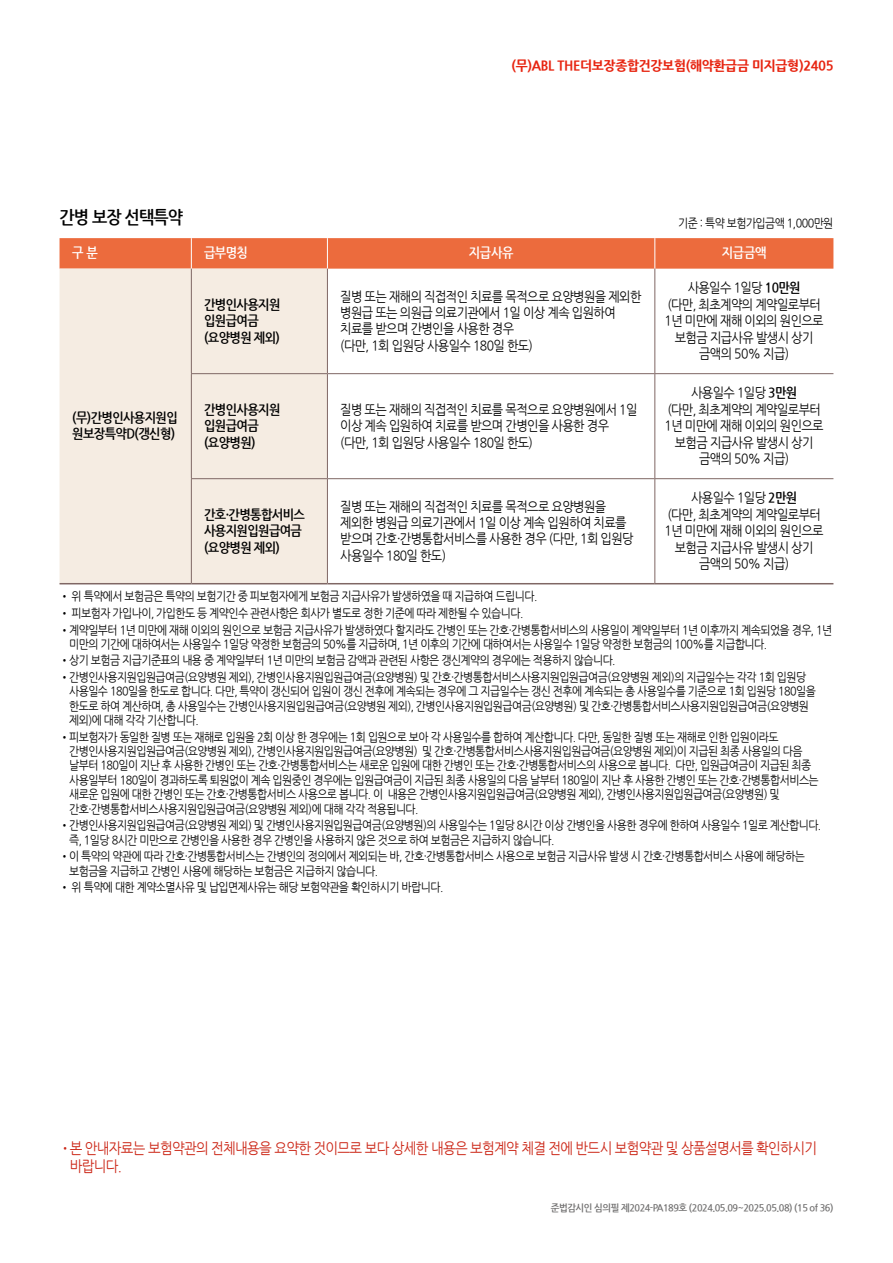
<style>
.page{position:relative;width:893px;height:1263px;background:#fff}
.page>*{position:absolute;margin:0;border:0;box-sizing:border-box;transform-origin:0 0}
.t1{font:700 18px "Nanum Gothic";letter-spacing:-.05em;color:#000;scale:.9 1}
.t2{font:15px/18px "Nanum Gothic";letter-spacing:-.05em;color:#cb2414;scale:.9 1}
.t3{font:13.5px/16.5px "Nanum Gothic";letter-spacing:-.05em;color:#000;scale:.9 1}
.t4{font:700 13.5px/16.5px "Nanum Gothic";letter-spacing:-.05em;color:#000;scale:.9 1}
.t5{font:800 13.5px "Nanum Gothic";letter-spacing:-.025em;color:#e72410;scale:.95 1}
.t6{font:700 13.5px "Nanum Gothic";letter-spacing:-.02em;color:#fff;scale:.9 1}
.t7{font:12px/14.4px "Nanum Gothic";letter-spacing:-.05em;color:#000;scale:.9 1}
.t8{font:700 9.75px "Nanum Gothic";letter-spacing:-.05em;color:#727171;scale:.95 1}
.s1{font-weight:700}
.s2{font-size:12px}
</style>
<div class="page">
<svg style="left:60px;top:238px;width:773px;height:31px;background:#ec6d40"></svg>
<div style="left:60px;top:269px;width:267px;height:314px;background:#f5ece2"></div>
<hr style="left:191px;top:238px;width:1px;height:31px;background:#fff">
<hr style="left:327px;top:238px;width:1px;height:31px;background:#fff">
<hr style="left:654px;top:238px;width:1px;height:31px;background:#fff">
<hr style="left:191px;top:269px;width:1px;height:104px;background:#7f6764">
<hr style="left:327px;top:269px;width:1px;height:104px;background:#7f6764">
<hr style="left:654px;top:269px;width:1px;height:104px;background:#7f6764">
<hr style="left:191px;top:373px;width:136px;height:1px;background:#7f6764">
<hr style="left:191px;top:374px;width:1px;height:104px;background:#7f6764">
<hr style="left:327px;top:373px;width:328px;height:1px;background:#7f6764">
<hr style="left:327px;top:374px;width:1px;height:104px;background:#7f6764">
<hr style="left:655px;top:373px;width:178px;height:1px;background:#7f6764">
<hr style="left:654px;top:374px;width:1px;height:104px;background:#7f6764">
<hr style="left:191px;top:478px;width:136px;height:1px;background:#7f6764">
<hr style="left:191px;top:479px;width:1px;height:104px;background:#7f6764">
<hr style="left:327px;top:478px;width:328px;height:1px;background:#7f6764">
<hr style="left:327px;top:479px;width:1px;height:104px;background:#7f6764">
<hr style="left:655px;top:478px;width:178px;height:1px;background:#7f6764">
<hr style="left:654px;top:479px;width:1px;height:104px;background:#7f6764">
<hr style="left:60px;top:583px;width:131px;height:1px;background:#7f6764">
<hr style="left:191px;top:583px;width:136px;height:1px;background:#7f6764">
<hr style="left:327px;top:583px;width:328px;height:1px;background:#7f6764">
<hr style="left:655px;top:583px;width:178px;height:1px;background:#7f6764">
<p class="t5" style="left:511px;top:59px;width:340px">(무)ABL THE더보장종합건강보험(해약환급금 미지급형)2405</p>
<h1 class="t1" style="left:60px;top:208px;width:139px">간병 보장 선택특약</h1>
<p class="t7" style="left:678px;top:216px;width:174px">기준 : 특약 보험가입금액 1,000만원</p>
<p class="t6" style="left:72px;top:246px;width:30px">구 분</p>
<p class="t6" style="left:204px;top:246px;width:50px">급부명칭</p>
<p class="t6" style="left:469px;top:246px;width:51px">지급사유</p>
<p class="t6" style="left:722px;top:246px;width:51px">지급금액</p>
<p class="t4" style="left:72px;top:410px;width:119px">(무)간병인사용지원입 원보장특약D(갱신형)</p>
<p class="t4" style="left:204px;top:296px;width:86px">간병인사용지원 입원급여금 (요양병원 제외)</p>
<p class="t3" style="left:340px;top:289px;width:336px">질병 또는 재해의 직접적인 치료를 목적으로 요양병원을 제외한 병원급 또는 의원급 의료기관에서 1일 이상 계속 입원하여 치료를 받으며 간병인을 사용한 경우<br>(다만, 1회 입원당 사용일수 180일 한도)</p>
<p class="t3" style="left:665px;top:280px;width:178px;text-align:center">사용일수 1일당 <span class="s1">10만원<br></span>(다만, 최초계약의 계약일로부터<br>1년 미만에 재해 이외의 원인으로 보험금 지급사유 발생시 상기 금액의 50% 지급)</p>
<p class="t4" style="left:204px;top:401px;width:86px">간병인사용지원 입원급여금 (요양병원)</p>
<p class="t3" style="left:340px;top:401px;width:332px">질병 또는 재해의 직접적인 치료를 목적으로 요양병원에서 1일 이상 계속 입원하여 치료를 받으며 간병인을 사용한 경우 (다만, 1회 입원당 사용일수 180일 한도)</p>
<p class="t3" style="left:665px;top:385px;width:178px;text-align:center">사용일수 1일당 <span class="s1">3만원<br></span>(다만, 최초계약의 계약일로부터<br>1년 미만에 재해 이외의 원인으로 보험금 지급사유 발생시 상기 금액의 50% 지급)</p>
<p class="t4" style="left:204px;top:506px;width:114px">간호·간병통합서비스 사용지원입원급여금 (요양병원 제외)</p>
<p class="t3" style="left:340px;top:499px;width:328px">질병 또는 재해의 직접적인 치료를 목적으로 요양병원을 제외한 병원급 의료기관에서 1일 이상 계속 입원하여 치료를 받으며 간호·간병통합서비스를 사용한 경우 (다만, 1회 입원당 사용일수 180일 한도)</p>
<p class="t3" style="left:665px;top:490px;width:178px;text-align:center">사용일수 1일당 <span class="s1">2만원<br></span>(다만, 최초계약의 계약일로부터<br>1년 미만에 재해 이외의 원인으로 보험금 지급사유 발생시 상기 금액의 50% 지급)</p>
<p class="t7" style="left:60px;top:590px;width:532px">• 위 특약에서 보험금은 특약의 보험기간 중 피보험자에게 보험금 지급사유가 발생하였을 때 지급하여 드립니다.</p>
<p class="t7" style="left:60px;top:606px;width:517px">• 피보험자 가입나이, 가입한도 등 계약인수 관련사항은 회사가 별도로 정한 기준에 따라 제한될 수 있습니다.</p>
<p class="t7" style="left:69px;top:623px;width:849px;text-indent:-10px">•계약일부터 1년 미만에 재해 이외의 원인으로 보험금 지급사유가 발생하였다 할지라도 간병인 또는 간호·간병통합서비스의 사용일이 계약일부터 1년 이후까지 계속되었을 경우, 1년 미만의 기간에 대하여서는 사용일수 1일당 약정한 보험금의 50%를 지급하며, 1년 이후의 기간에 대하여서는 사용일수 1일당 약정한 보험금의 100%를 지급합니다.</p>
<p class="t7" style="left:60px;top:654px;width:619px">•상기 보험금 지급기준표의 내용 중 계약일부터 1년 미만의 보험금 감액과 관련된 사항은 갱신계약의 경우에는 적용하지 않습니다.</p>
<p class="t7" style="left:69px;top:670px;width:831px;text-indent:-10px">•간병인사용지원입원급여금(요양병원 제외), 간병인사용지원입원급여금(요양병원) 및 간호·간병통합서비스사용지원입원급여금(요양병원 제외)의 지급일수는 각각 1회 입원당 사용일수 180일을 한도로 합니다. 다만, 특약이 갱신되어 입원이 갱신 전후에 계속되는 경우에 그 지급일수는 갱신 전후에 계속되는 총 사용일수를 기준으로 1회 입원당 180일을 한도로 하여 계산하며, 총 사용일수는 간병인사용지원입원급여금(요양병원 제외), 간병인사용지원입원급여금(요양병원) 및 간호·간병통합서비스사용지원입원급여금(요양병원 제외)에 대해 각각 기산합니다.</p>
<p class="t7" style="left:69px;top:730px;width:834px;text-indent:-10px">•피보험자가 동일한 질병 또는 재해로 입원을 2회 이상 한 경우에는 1회 입원으로 보아 각 사용일수를 합하여 계산합니다. 다만, 동일한 질병 또는 재해로 인한 입원이라도 간병인사용지원입원급여금(요양병원 제외), 간병인사용지원입원급여금(요양병원) 및 간호·간병통합서비스사용지원입원급여금(요양병원 제외)이 지급된 최종 사용일의 다음 날부터 180일이 지난 후 사용한 간병인 또는 간호·간병통합서비스는 새로운 입원에 대한 간병인 또는 간호·간병통합서비스의 사용으로 봅니다. 다만, 입원급여금이 지급된 최종 사용일부터 180일이 경과하도록 퇴원없이 계속 입원중인 경우에는 입원급여금이 지급된 최종 사용일의 다음 날부터 180일이 지난 후 사용한 간병인 또는 간호·간병통합서비스는 새로운 입원에 대한 간병인 또는 간호·간병통합서비스 사용으로 봅니다. 이 내용은 간병인사용지원입원급여금(요양병원 제외), 간병인사용지원입원급여금(요양병원) 및 간호·간병통합서비스사용지원입원급여금(요양병원 제외)에 대해 각각 적용됩니다.</p>
<p class="t7" style="left:69px;top:818px;width:837px;text-indent:-10px">•간병인사용지원입원급여금(요양병원 제외) 및 간병인사용지원입원급여금(요양병원)의 사용일수는 1일당 8시간 이상 간병인을 사용한 경우에 한하여 사용일수 1일로 계산합니다. 즉, 1일당 8시간 미만으로 간병인을 사용한 경우 간병인을 사용하지 않은 것으로 하여 보험금은 지급하지 않습니다.</p>
<p class="t7" style="left:69px;top:849px;width:819px;text-indent:-10px">•이 특약의 약관에 따라 간호·간병통합서비스는 간병인의 정의에서 제외되는 바, 간호·간병통합서비스 사용으로 보험금 지급사유 발생 시 간호·간병통합서비스 사용에 해당하는 보험금을 지급하고 간병인 사용에 해당하는 보험금은 지급하지 않습니다.</p>
<p class="t7" style="left:60px;top:880px;width:428px">• 위 특약에 대한 계약소멸사유 및 납입면제사유는 해당 보험약관을 확인하시기 바랍니다.</p>
<p class="t2" style="left:70px;top:1139px;width:832px;text-indent:-10px"><span class="s2">•</span>본 안내자료는 보험약관의 전체내용을 요약한 것이므로 보다 상세한 내용은 보험계약 체결 전에 반드시 보험약관 및 상품설명서를 확인하시기 바랍니다.</p>
<p class="t8" style="left:551px;top:1203px;width:299px">준법감시인 심의필 제2024-PA189호 (2024.05.09~2025.05.08) (15 of 36)</p>
</div>
